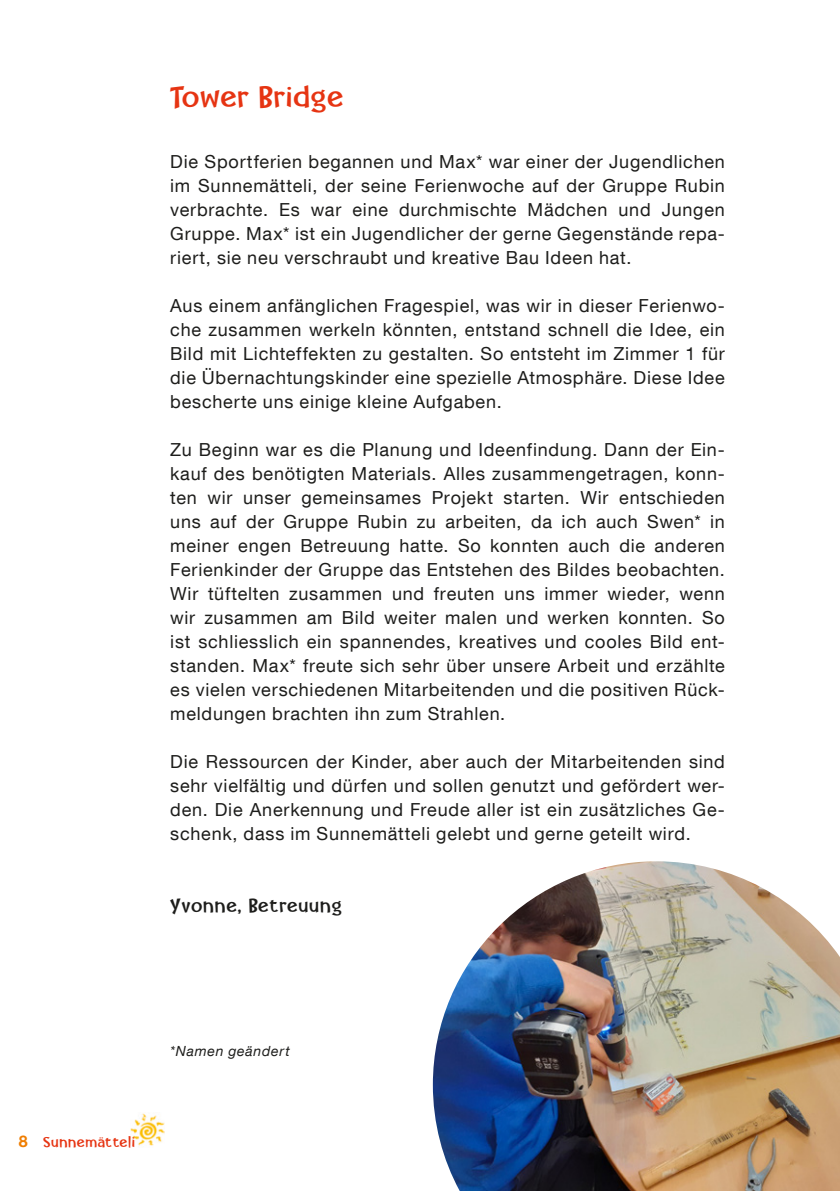
<style>
.page{position:relative;width:840px;height:1191px;background:#fff}
.page>*{position:absolute;margin:0;border:0;box-sizing:border-box;transform-origin:0 0}
.t1{font:28px "Happy Day Black Pro";letter-spacing:.025em;color:#e63412}
.t2{font:18px/24px "Helvetica Neue LT Com";letter-spacing:.04em;color:#1d1d1b;text-align:justify}
.t3{font:18px "Happy Day Black Pro";letter-spacing:.05em;color:#1d1d1b}
.t4{font:italic 14px "Helvetica Neue LT Com";letter-spacing:.055em;color:#1d1d1b}
.t5{font:13.6px "Happy Day Black Pro";letter-spacing:.05em;color:#e63412}
.s1{font-family:"Helvetica Neue LT Com";font-weight:700;font-size:16px;color:#ef7d00}
</style>
<div class="page">
<img style="left:432px;top:861px;width:407px;height:330px">
<img style="left:131px;top:1113px;width:33px;height:33px">
<h1 class="t1" style="left:170px;top:80px;width:174px">Tower Bridge</h1>
<p class="t2" style="left:170px;top:149px;width:556px">Die Sportferien begannen und Max* war einer der Jugendlichen im Sunnemätteli, der seine Ferienwoche auf der Gruppe Rubin verbrachte. Es war eine durchmischte Mädchen und Jungen Gruppe. Max* ist ein Jugendlicher der gerne Gegenstände repa&shy;riert, sie neu verschraubt und kreative Bau Ideen hat.</p>
<p class="t2" style="left:170px;top:293px;width:556px">Aus einem anfänglichen Fragespiel, was wir in dieser Ferienwo&shy;che zusammen werkeln könnten, entstand schnell die Idee, ein Bild mit Lichteffekten zu gestalten. So entsteht im Zimmer 1 für die Übernachtungskinder eine spezielle Atmosphäre. Diese Idee bescherte uns einige kleine Aufgaben.</p>
<p class="t2" style="left:170px;top:437px;width:556px">Zu Beginn war es die Planung und Ideenfindung. Dann der Ein&shy;kauf des benötigten Materials. Alles zusammengetragen, konn&shy;ten wir unser gemeinsames Projekt starten. Wir entschieden uns auf der Gruppe Rubin zu arbeiten, da ich auch Swen* in meiner engen Betreuung hatte. So konnten auch die anderen Ferienkinder der Gruppe das Entstehen des Bildes beobachten.<br>Wir tüftelten zusammen und freuten uns immer wieder, wenn wir zusammen am Bild weiter malen und werken konnten. So ist schliesslich ein spannendes, kreatives und cooles Bild ent&shy;standen. Max* freute sich sehr über unsere Arbeit und erzählte es vielen verschiedenen Mitarbeitenden und die positiven Rück&shy;meldungen brachten ihn zum Strahlen.</p>
<p class="t2" style="left:170px;top:749px;width:556px">Die Ressourcen der Kinder, aber auch der Mitarbeitenden sind sehr vielfältig und dürfen und sollen genutzt und gefördert wer&shy;den. Die Anerkennung und Freude aller ist ein zusätzliches Ge&shy;schenk, dass im Sunnemätteli gelebt und gerne geteilt wird.</p>
<p class="t3" style="left:170px;top:894px;width:173px">Yvonne, Betreuung</p>
<p class="t5" style="left:19px;top:1133px;width:118px"><span class="s1">8</span> Sunnemätteli</p>
<p class="t4" style="left:170px;top:1042px;width:121px">*Namen geändert</p>
</div>
